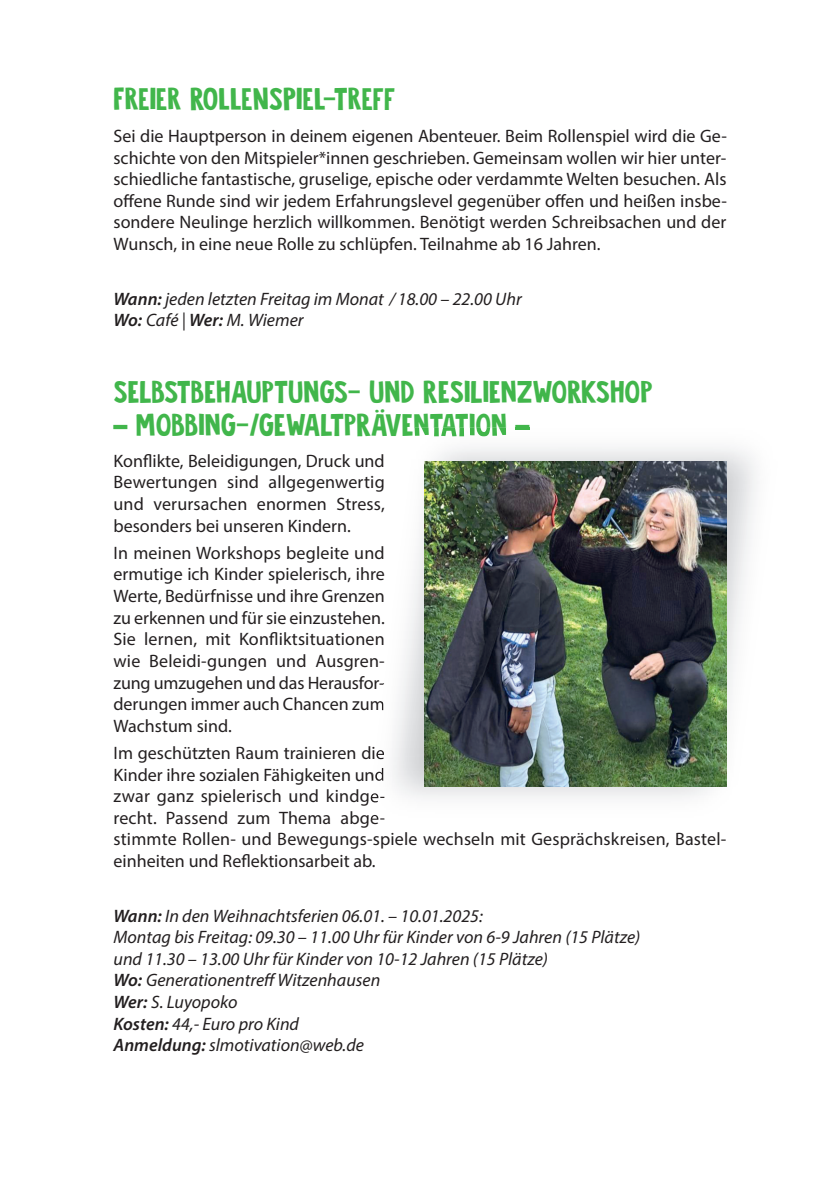
<style>
.page{position:relative;width:840px;height:1191px;background:#fff}
.page>*{position:absolute;margin:0;border:0;box-sizing:border-box;transform-origin:0 0}
.t1{font:28px "DK Jalebi";color:#41b64b}
.t2{font:18px/21.6px "Myriad Pro";color:#231f20;text-align:justify}
.t3{font:italic 18px/21.6px "Myriad Pro";color:#231f20}
.s1{font-weight:600}
.s2{font-family:"Fudoni Three"}
</style>
<div class="page">
<img style="left:367px;top:428px;width:390px;height:392px">
<svg style="left:515px;top:428px;width:14px;height:1px"></svg>
<img style="left:424px;top:461px;width:302px;height:325px">
<h1 class="t1" style="left:113px;top:80px;width:283px">FREIER ROLLENSPIEL-TREFF</h1>
<p class="t2" style="left:113px;top:127px;width:614px">Sei die Hauptperson in deinem eigenen Abenteuer. Beim Rollenspiel wird die Ge&shy;schichte von den Mitspieler*innen geschrieben. Gemeinsam wollen wir hier unter&shy;schiedliche fantastische, gruselige, epische oder verdammte Welten besuchen. Als offene Runde sind wir jedem Erfahrungslevel gegenüber offen und heißen insbe&shy;sondere Neulinge herzlich willkommen. Benötigt werden Schreibsachen und der Wunsch, in eine neue Rolle zu schlüpfen. Teilnahme ab 16 Jahren.</p>
<p class="t3" style="left:113px;top:289px;width:409px"><span class="s1">Wann:</span> jeden letzten Freitag im Monat / 18.00 – 22.00 Uhr<br><span class="s1">Wo:</span> Café | <span class="s1">Wer:</span> M. Wiemer</p>
<h1 class="t1" style="left:113px;top:372px;width:540px">SELBSTBEHAUPTUNGS- UND RESILIENZWORKSHOP</h1>
<h1 class="t1" style="left:113px;top:406px;width:417px"><span class="s2">–</span> MOBBING-/GEWALTPRÄVENTATION <span class="s2">–</span></h1>
<p class="t2" style="left:113px;top:451px;width:272px">Konflikte, Beleidigungen, Druck und Bewertungen sind allgegenwertig und verursachen enormen Stress, besonders bei unseren Kindern.</p>
<p class="t2" style="left:113px;top:543px;width:272px">In meinen Workshops begleite und ermutige ich Kinder spielerisch, ihre Werte, Bedürfnisse und ihre Grenzen zu erkennen und für sie einzustehen.<br>Sie lernen, mit Konfliktsituationen wie Beleidi-gungen und Ausgren&shy;zung umzugehen und das Herausfor&shy;derungen immer auch Chancen zum Wachstum sind.</p>
<p class="t2" style="left:113px;top:743px;width:614px;text-align:left">Im geschützten Raum trainieren die<br>Kinder ihre sozialen Fähigkeiten und<br>zwar ganz spielerisch und kindge-<br>recht. Passend zum Thema abge-<br>stimmte Rollen- und Bewegungs-spiele wechseln mit Gesprächskreisen, Bastel&shy;einheiten und Reflektionsarbeit ab.</p>
<p class="t3" style="left:113px;top:906px;width:528px"><span class="s1">Wann:</span> In den Weihnachtsferien 06.01. – 10.01.2025:<br>Montag bis Freitag: 09.30 – 11.00 Uhr für Kinder von 6-9 Jahren (15 Plätze) und 11.30 – 13.00 Uhr für Kinder von 10-12 Jahren (15 Plätze)<br><span class="s1">Wo:</span> GenerationentreffWitzenhausen<br><span class="s1">Wer:</span> S. Luyopoko<br><span class="s1">Kosten:</span> 44,- Euro pro Kind<br><span class="s1">Anmeldung:</span> slmotivation@web.de</p>
</div>
